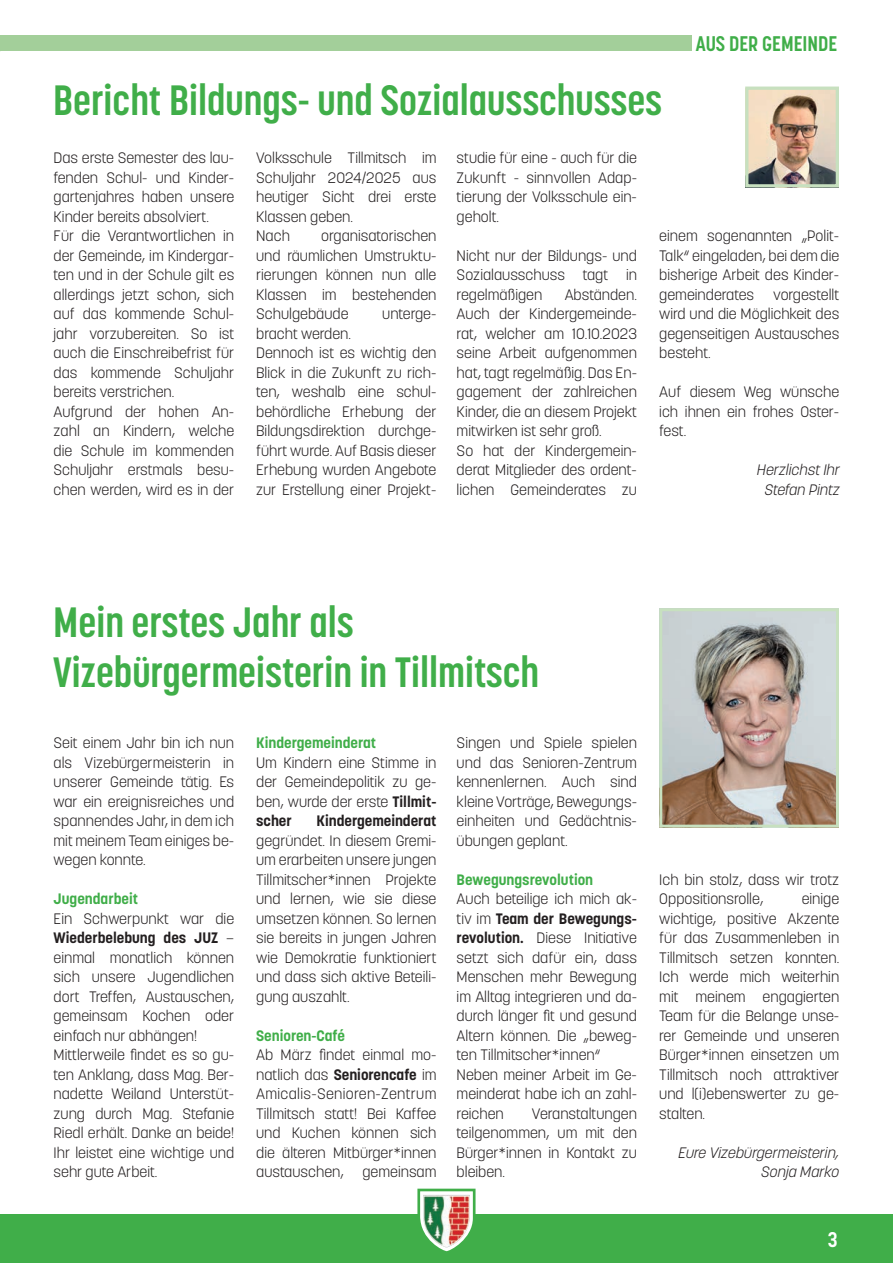
<style>
.page{position:relative;width:893px;height:1263px;background:#fff}
.page>*{position:absolute;margin:0;border:0;box-sizing:border-box;transform-origin:0 0}
.t1{font:700 42px/50.4px "Korolev Condensed";color:#40ae49}
.t2{font:700 21px "Korolev Condensed";color:#40ae49}
.t3{font:700 21px "Korolev Condensed";color:#fff}
.t4{font:300 15px/19.5px "Korolev";color:#231f20;text-align:justify}
.t5{font:700 15px "Korolev";color:#40ae49}
.t6{font:italic 300 15px/19.5px "Korolev";color:#231f20;text-align:right}
.t7{font:italic 300 15px/19.5px "Korolev";color:#231f20;text-align:center}
.t8{font:700 15px "Korolev";color:#231f20}
.s1{font-weight:700}
</style>
<div class="page">
<div style="left:0;top:1214px;width:893px;height:49px;background:#40ae49"></div>
<svg style="left:417px;top:1188px;width:59px;height:64px"></svg>
<img style="left:423px;top:1199px;width:34px;height:48px">
<div style="left:0;top:35px;width:691px;height:16px;background:#a3cf9a"></div>
<img style="left:749px;top:91px;width:86px;height:92px">
<div style="left:745px;top:87px;width:94px;height:100px;border:3px solid #c7e0bf"></div>
<img style="left:663px;top:612px;width:172px;height:212px">
<div style="left:659px;top:608px;width:180px;height:220px;border:3px solid #c7e0bf"></div>
<h2 class="t2" style="left:696px;top:31px;width:143px">AUS DER GEMEINDE</h2>
<h1 class="t1" style="left:53px;top:75px;width:610px">Bericht Bildungs- und Sozialausschusses</h1>
<p class="t4" style="left:256px;top:148px;width:182px;text-align:left">Volksschule Tillmitsch im<br>Schuljahr 2024/2025 aus heutiger Sicht drei erste<br>Klassen geben.<br>Nach</p>
<p class="t4" style="left:457px;top:148px;width:182px">studie für eine - auch für die Zukunft - sinnvollen Adap&shy;tierung der Volksschule ein&shy;geholt.</p>
<p class="t4" style="left:457px;top:246px;width:182px">Nicht nur der Bildungs- und Sozialausschuss tagt in regelmäßigen</p>
<p class="t4" style="left:54px;top:148px;width:182px;text-align:left">Das erste Semester des lau&shy;fenden Schul- und Kinder&shy;gartenjahres haben unsere<br>Kinder bereits absolviert.<br>Für die Verantwortlichen in der Gemeinde, im Kindergar&shy;ten und in der Schule gilt es allerdings jetzt schon, sich auf das kommende Schul&shy;jahr vorzubereiten. So ist auch die Einschreibefrist für das kommende Schuljahr bereits verstrichen.<br>Aufgrund der hohen An&shy;zahl an Kindern, welche die Schule im kommenden<br>Schuljahr erstmals besu&shy;chen werden, wird es in der</p>
<p class="t4" style="left:659px;top:226px;width:181px">einem sogenannten „Polit-Talk“ eingeladen, bei dem die bisherige Arbeit des Kinder&shy;gemeinderates</p>
<p class="t4" style="left:256px;top:226px;width:182px;text-indent:65px">organisatorischen und räumlichen Umstruktu&shy;rierungen können nun alle Klassen im bestehenden Schulgebäude</p>
<p class="t4" style="left:659px;top:285px;width:181px;text-indent:114px">vorgestellt wird und die Möglichkeit des gegenseitigen Austausches besteht.</p>
<p class="t4" style="left:659px;top:382px;width:181px">Auf diesem Weg wünsche ich ihnen ein frohes Oster&shy;fest.</p>
<p class="t7" style="left:756px;top:460px;width:88px">HerzlichstIhr<br>Stefan Pintz</p>
<p class="t4" style="left:457px;top:285px;width:182px;text-align:left;text-indent:108px">Abständen.<br>Auch der Kindergemeinde&shy;rat, welcher am 10.10.2023 seine Arbeit aufgenommen hat, tagt regelmäßig. Das En&shy;gagement der zahlreichen<br>Kinder, die an diesem Projekt mitwirken ist sehr groß.<br>So hat der Kindergemein&shy;derat Mitglieder des ordent&shy;lichen Gemeinderates zu</p>
<p class="t4" style="left:382px;top:304px;width:56px">unterge-</p>
<p class="t4" style="left:256px;top:324px;width:182px;text-align:left">bracht werden.<br>Dennoch ist es wichtig den<br>Blick in die Zukunft zu rich&shy;ten, weshalb eine schul&shy;behördliche Erhebung der<br>Bildungsdirektion durchge&shy;führt wurde. Auf Basis dieser<br>Erhebung wurden Angebote zur Erstellung einer Projekt-</p>
<h1 class="t1" style="left:53px;top:597px;width:487px">Mein erstes Jahr als<br>Vizebürgermeisterin in Tillmitsch</h1>
<p class="t4" style="left:54px;top:733px;width:182px">Seit einem Jahr bin ich nun als Vizebürgermeisterin in unserer Gemeinde tätig. Es war ein ereignisreiches und spannendes Jahr, in dem ich mit meinem Team einiges be&shy;wegen konnte.</p>
<p class="t5" style="left:54px;top:889px;width:86px">Jugendarbeit</p>
<p class="t4" style="left:54px;top:909px;width:182px;text-align:left">Ein Schwerpunkt war die<br><span class="s1">Wiederbelebung des JUZ</span> – einmal monatlich können sich unsere Jugendlichen dort Treffen, Austauschen, gemeinsam Kochen oder einfach nur abhängen!<br>Mittlerweile findet es so gu&shy;ten Anklang, dass Mag. Ber&shy;nadette Weiland Unterstüt&shy;zung durch Mag. Stefanie<br>Riedl erhält. Danke an beide!<br>Ihr leistet eine wichtige und sehr gute Arbeit.</p>
<p class="t5" style="left:256px;top:733px;width:122px">Kindergemeinderat</p>
<p class="t4" style="left:256px;top:753px;width:182px">Um Kindern eine Stimme in der Gemeindepolitik zu ge&shy;ben, wurde der erste <span class="s1">Tillmit&shy;scher</span></p>
<p class="t8" style="left:316px;top:811px;width:122px">Kindergemeinderat</p>
<p class="t4" style="left:256px;top:831px;width:182px">gegründet. In diesem Gremi&shy;um erarbeiten unsere jungen Tillmitscher*innen Projekte und lernen, wie sie diese umsetzen können. So lernen sie bereits in jungen Jahren wie Demokratie funktioniert und dass sich aktive Beteili&shy;gung auszahlt.</p>
<p class="t5" style="left:256px;top:1026px;width:90px">Senioren-Café</p>
<p class="t4" style="left:256px;top:1045px;width:182px">Ab März findet einmal mo&shy;natlich das <span class="s1">Seniorencafe</span> im Amicalis-Senioren-Zentrum Tillmitsch statt! Bei Kaffee und Kuchen können sich die älteren Mitbürger*innen austauschen, gemeinsam</p>
<p class="t4" style="left:457px;top:733px;width:182px">Singen und Spiele spielen und das Senioren-Zentrum kennenlernen. Auch sind kleine Vorträge, Bewegungs&shy;einheiten und Gedächtnis&shy;übungen geplant.</p>
<p class="t5" style="left:457px;top:870px;width:138px">Bewegungsrevolution</p>
<p class="t4" style="left:457px;top:889px;width:182px;text-align:left">Auch beteilige ich mich ak&shy;tiv im <span class="s1">Team der Bewegungs&shy;revolution.</span> Diese Initiative setzt sich dafür ein, dass<br>Menschen mehr Bewegung im Alltag integrieren und da&shy;durch länger fit und gesund<br>Altern können. Die „beweg&shy;ten Tillmitscher*innen“<br>Neben meiner Arbeit im Ge&shy;meinderat habe ich an zahl&shy;reichen</p>
<p class="t4" style="left:457px;top:1104px;width:182px;text-indent:75px">Veranstaltungen teilgenommen, um mit den Bürger*innen in Kontakt zu bleiben.</p>
<p class="t4" style="left:659px;top:870px;width:181px">Ich bin stolz, dass wir trotz<br>Oppositionsrolle,</p>
<p class="t4" style="left:659px;top:889px;width:181px;text-indent:142px">einige wichtige, positive Akzente für das Zusammenleben in Tillmitsch setzen konnten.<br>Ich werde mich weiterhin mit meinem engagierten Team für die Belange unse&shy;rer Gemeinde und unseren Bürger*innen einsetzen um Tillmitsch noch attraktiver und l(i)ebenswerter zu ge&shy;stalten.</p>
<p class="t6" style="left:678px;top:1143px;width:162px">Eure Vizebürgermeisterin,<br>Sonja Marko</p>
<h2 class="t3" style="left:828px;top:1227px;width:11px">3</h2>
</div>
